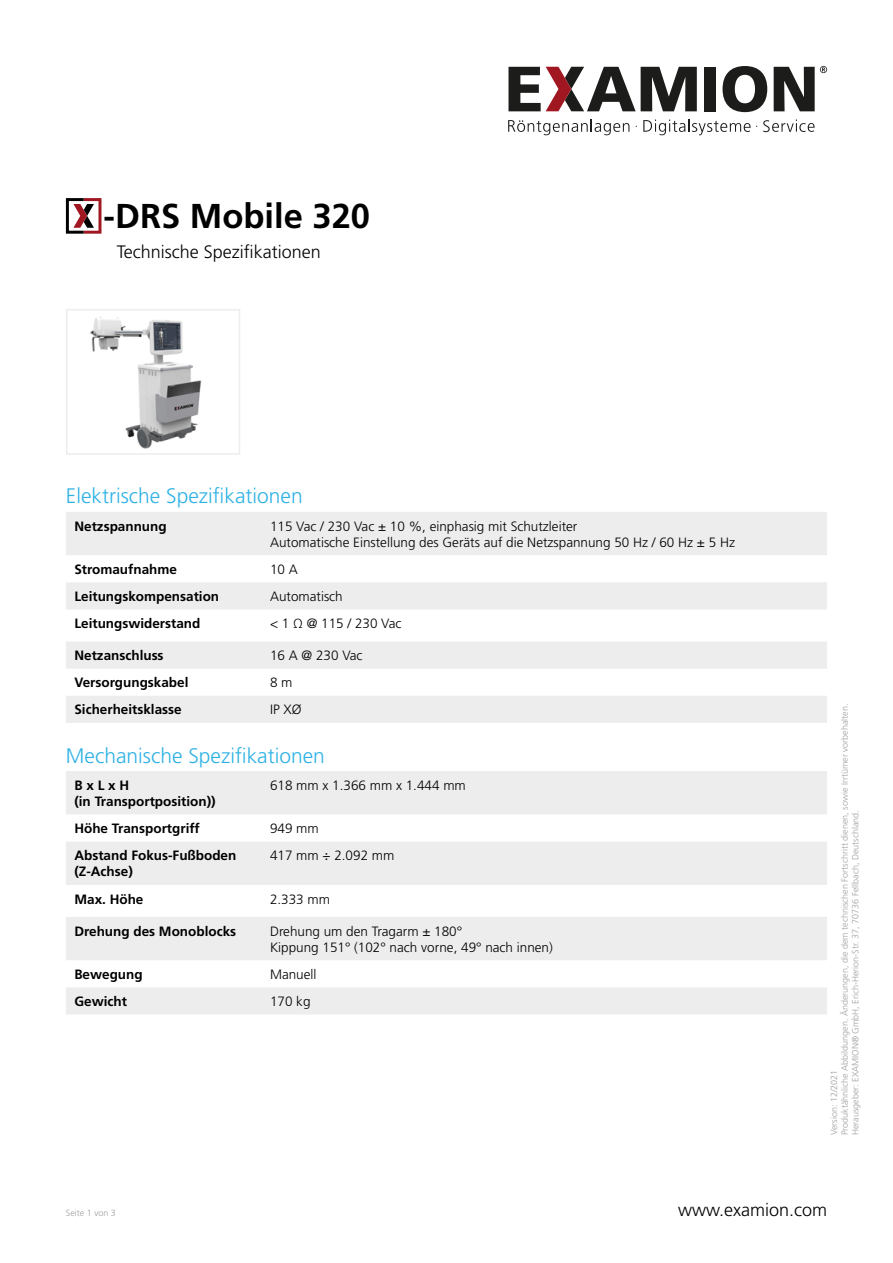
<style>
.page{position:relative;width:893px;height:1263px;background:#fff}
.page>*{position:absolute;margin:0;border:0;box-sizing:border-box;transform-origin:0 0}
.t1{font:700 34.5px "Frutiger LT Std";color:#000}
.t2{font:300 21px "Frutiger LT Std";color:#2fb2e5}
.t3{font:300 18px "Frutiger LT Std";color:#000}
.t4{font:300 13.5px/16.2px "Frutiger LT Std";color:#000}
.t5{font:700 13.5px/16.2px "Frutiger LT Std";color:#000}
.t6{font:300 9px/10.8px "Frutiger LT Std";color:#a0a0a0}
</style>
<div class="page">
<svg style="left:66px;top:198px;width:35px;height:36px"></svg>
<img style="left:90px;top:316px;width:112px;height:133px">
<div style="left:66px;top:309px;width:174px;height:146px;border:2px solid #ededed"></div>
<div style="left:704px;top:67px;width:12px;height:44px;background:#1c1c1a"></div>
<svg style="left:722px;top:66px;width:45px;height:46px"></svg>
<svg style="left:774px;top:66px;width:53px;height:45px"></svg>
<svg style="left:508px;top:67px;width:189px;height:44px"></svg>
<svg style="left:508px;top:119px;width:121px;height:16px"></svg>
<svg style="left:643px;top:119px;width:114px;height:16px"></svg>
<svg style="left:763px;top:120px;width:52px;height:12px"></svg>
<svg style="left:66px;top:512px;width:761px;height:211px;fill:#ededed"></svg>
<svg style="left:66px;top:771px;width:761px;height:243px;fill:#ededed"></svg>
<h1 class="t1" style="left:104px;top:196px;width:268px">-DRS Mobile 320</h1>
<h3 class="t3" style="left:117px;top:241px;width:206px">Technische Spezifikationen</h3>
<h2 class="t2" style="left:66px;top:484px;width:238px">Elektrische Spezifikationen</h2>
<p class="t5" style="left:74px;top:518px;width:94px">Netzspannung</p>
<p class="t4" style="left:270px;top:518px;width:466px">115 Vac / 230 Vac ± 10 %, einphasig mit Schutzleiter<br>Automatische Einstellung des Geräts auf die Netzspannung 50 Hz / 60 Hz ± 5 Hz</p>
<p class="t5" style="left:74px;top:561px;width:104px">Stromaufnahme</p>
<p class="t4" style="left:270px;top:561px;width:29px">10 A</p>
<p class="t5" style="left:74px;top:588px;width:146px">Leitungskompensation</p>
<p class="t4" style="left:270px;top:588px;width:74px">Automatisch</p>
<p class="t5" style="left:74px;top:615px;width:128px">Leitungswiderstand</p>
<p class="t4" style="left:270px;top:615px;width:133px">&lt; 1 Ω @ 115 / 230 Vac</p>
<p class="t5" style="left:74px;top:647px;width:91px">Netzanschluss</p>
<p class="t4" style="left:270px;top:647px;width:94px">16 A @ 230 Vac</p>
<p class="t5" style="left:74px;top:674px;width:116px">Versorgungskabel</p>
<p class="t4" style="left:270px;top:675px;width:24px">8 m</p>
<p class="t5" style="left:74px;top:702px;width:109px">Sicherheitsklasse</p>
<p class="t4" style="left:270px;top:702px;width:33px">IP XØ</p>
<h2 class="t2" style="left:66px;top:743px;width:261px">Mechanische Spezifikationen</h2>
<p class="t5" style="left:74px;top:777px;width:143px">B x L x H<br>(in Transportposition))</p>
<p class="t4" style="left:270px;top:777px;width:197px">618 mm x 1.366 mm x 1.444 mm</p>
<p class="t5" style="left:74px;top:820px;width:127px">Höhe Transportgriff</p>
<p class="t4" style="left:270px;top:820px;width:50px">949 mm</p>
<p class="t5" style="left:74px;top:847px;width:163px">Abstand Fokus-Fußboden (Z-Achse)</p>
<p class="t4" style="left:270px;top:848px;width:126px">417 mm ÷ 2.092 mm</p>
<p class="t5" style="left:74px;top:891px;width:71px">Max. Höhe</p>
<p class="t4" style="left:270px;top:891px;width:62px">2.333 mm</p>
<p class="t5" style="left:74px;top:923px;width:163px">Drehung des Monoblocks</p>
<p class="t4" style="left:270px;top:923px;width:284px">Drehung um den Tragarm ± 180°<br>Kippung 151° (102° nach vorne, 49° nach innen)</p>
<p class="t5" style="left:74px;top:966px;width:70px">Bewegung</p>
<p class="t4" style="left:270px;top:966px;width:48px">Manuell</p>
<p class="t5" style="left:74px;top:993px;width:54px">Gewicht</p>
<p class="t4" style="left:270px;top:993px;width:42px">170 kg</p>
<p class="t6" style="left:829px;top:1135px;width:433px;rotate:-90deg">Version: 12/2021<br>Produktähnliche Abbildungen. Änderungen, die dem technischen Fortschritt dienen, sowie Irrtümer vorbehalten.<br>Herausgeber: EXAMION® GmbH, Erich-Herion-Str. 37, 70736 Fellbach, Deutschland.</p>
<p class="t6" style="left:66px;top:1208px;width:52px">Seite 1 von 3</p>
<h3 class="t3" style="left:678px;top:1200px;width:151px">www.examion.com</h3>
</div>
